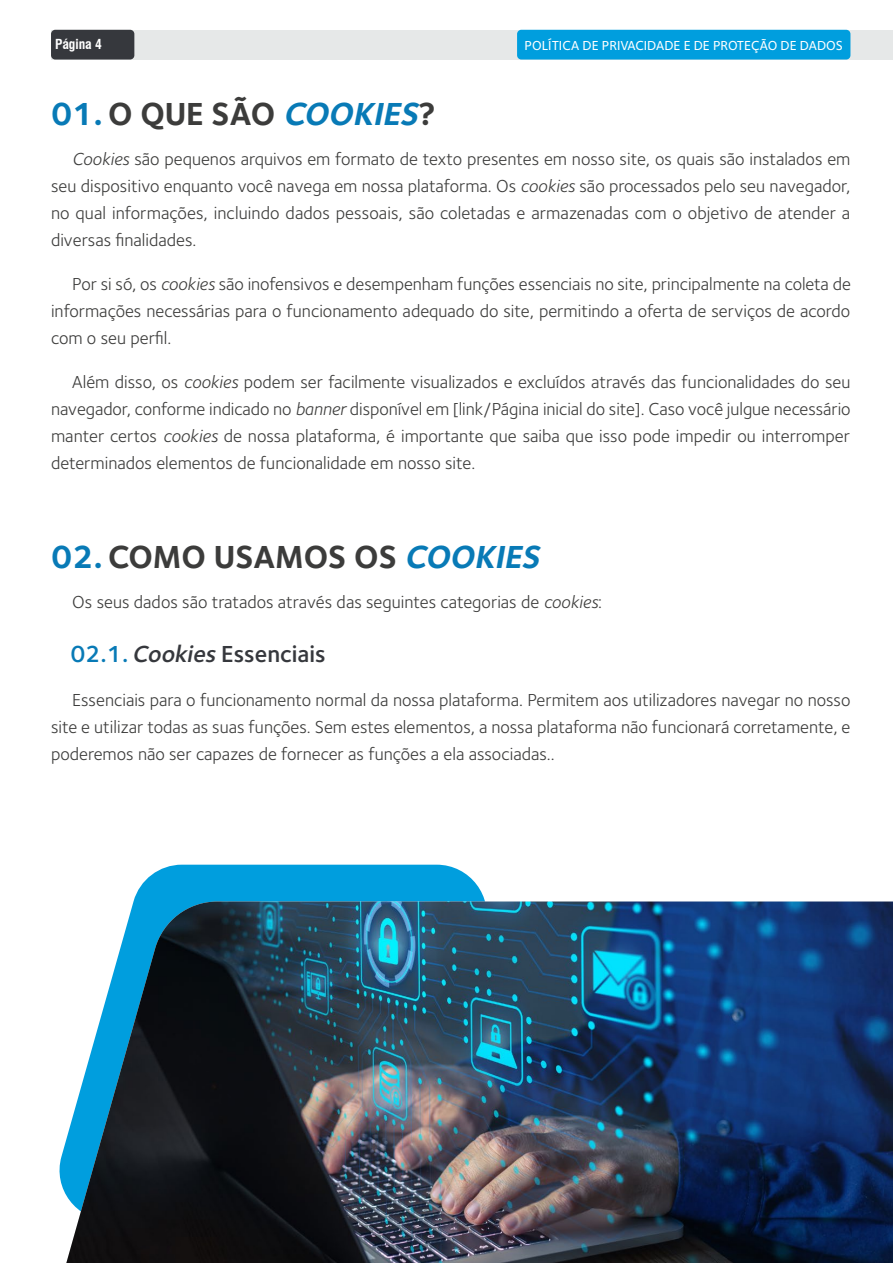
<style>
.page{position:relative;width:893px;height:1263px;background:#fff}
.page>*{position:absolute;margin:0;border:0;box-sizing:border-box;transform-origin:0 0}
.t1{font:700 33px "Foundry Sterling";color:#3c3c3b}
.t2{font:600 24px "Foundry Sterling";color:#36383d}
.t3{font:18px/27px "Foundry Sterling";color:#3c3c3b;text-align:justify}
.t4{font:500 13.5px "Foundry Sterling";color:#fff}
.t5{font:700 condensed 13.5px "Swiss 721 BT";color:#fff}
.s1{color:#087ab6}
.s2{font-style:italic;color:#087ab6}
.s3{font-style:italic}
</style>
<div class="page">
<div style="left:51px;top:30px;width:842px;height:30px;background:#e6e8e8"></div>
<div style="left:517px;top:30px;width:333px;height:30px;background:#009ede;border-radius:4px"></div>
<div style="left:51px;top:30px;width:83px;height:30px;background:#36383d;border-radius:4px"></div>
<svg style="left:59px;top:865px;width:426px;height:324px;fill:#009ede"></svg>
<img style="left:66px;top:901px;width:827px;height:362px">
<p class="t5" style="left:55px;top:36px;width:48px">Página 4</p>
<p class="t4" style="left:524px;top:38px;width:320px">POLÍTICA DE PRIVACIDADE E DE PROTEÇÃO DE DADOS</p>
<h1 class="t1" style="left:51px;top:94px;width:386px"><span class="s1">01.</span> O QUE SÃO <span class="s2">COOKIES</span>?</h1>
<p class="t3" style="left:51px;top:146px;width:801px;text-indent:21px"><span class="s3">Cookies</span> são pequenos arquivos em formato de texto presentes em nosso site, os quais são instalados em seu dispositivo enquanto você navega em nossa plataforma. Os <span class="s3">cookies</span> são processados pelo seu navegador, no qual informações, incluindo dados pessoais, são coletadas e armazenadas com o objetivo de atender a diversas finalidades.</p>
<p class="t3" style="left:51px;top:271px;width:801px;text-indent:21px">Por si só, os <span class="s3">cookies</span> são inofensivos e desempenham funções essenciais no site, principalmente na coleta de informações necessárias para o funcionamento adequado do site, permitindo a oferta de serviços de acordo com o seu perfil.</p>
<p class="t3" style="left:51px;top:369px;width:801px;text-indent:21px">Além disso, os <span class="s3">cookies</span> podem ser facilmente visualizados e excluídos através das funcionalidades do seu navegador, conforme indicado no <span class="s3">banner</span> disponível em [link/Página inicial do site]. Caso você julgue necessário manter certos <span class="s3">cookies</span> de nossa plataforma, é importante que saiba que isso pode impedir ou interromper determinados elementos de funcionalidade em nosso site.</p>
<h1 class="t1" style="left:51px;top:537px;width:497px"><span class="s1">02.</span>COMO USAMOS OS <span class="s2">COOKIES</span></h1>
<p class="t3" style="left:72px;top:589px;width:531px">Os seus dados são tratados através das seguintes categorias de <span class="s3">cookies</span>:</p>
<h2 class="t2" style="left:71px;top:640px;width:257px"><span class="s1">02.1.</span><span class="s3">Cookies</span> Essenciais</h2>
<p class="t3" style="left:51px;top:687px;width:801px;text-indent:21px">Essenciais para o funcionamento normal da nossa plataforma. Permitem aos utilizadores navegar no nosso site e utilizar todas as suas funções. Sem estes elementos, a nossa plataforma não funcionará corretamente, e poderemos não ser capazes de fornecer as funções a ela associadas..</p>
</div>
